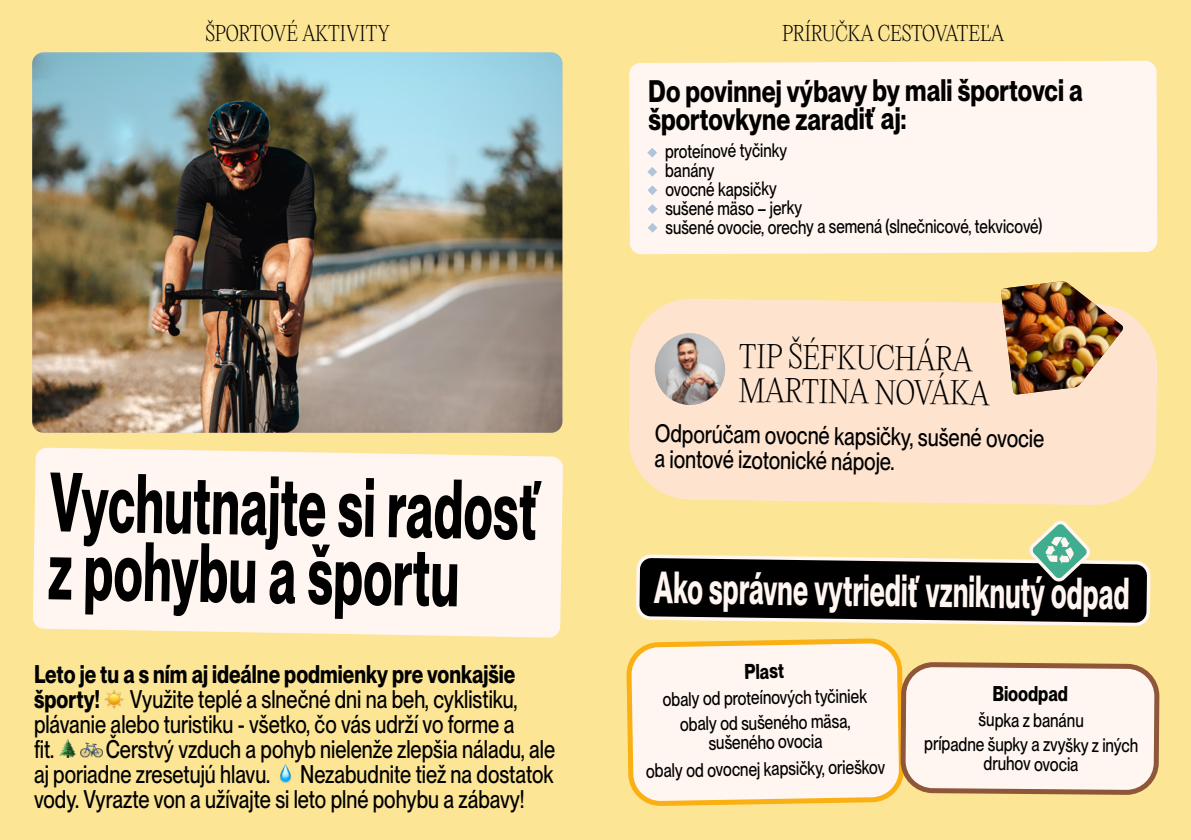
<style>
.page{position:relative;width:1191px;height:840px;background:#fff}
.page>*{position:absolute;margin:0;border:0;box-sizing:border-box;transform-origin:0 0}
.t1{font:82px/68px "OT Neue Montreal Bold Squeezed";color:#000}
.t2{font:44px "OT Neue Montreal Bold Squeezed";color:#fff6f1}
.t3{font:30.4px/28.4px "OT Neue Montreal Bold Semi Squeezed";letter-spacing:-.005em;color:#000}
.t4{font:200 30px/34px "PP Editorial New";color:#000}
.t5{font:25px/25px "OT Neue Montreal Medium Semi Squeezed";color:#000}
.t6{font:25px "OT Neue Montreal Bold Semi Squeezed";color:#000}
.t7{font:21px "OT Neue Montreal Bold Semi Squeezed";color:#000}
.t8{font:200 20px "PP Editorial New";letter-spacing:-.015em;color:#000}
.t9{font:19.2px/25px "OT Neue Montreal Medium Semi Squeezed";letter-spacing:-.01em;color:#000;text-align:center}
.t10{font:19px/19px "OT Neue Montreal Medium Semi Squeezed";letter-spacing:-.005em;color:#000}
.s1{font-family:"OT Neue Montreal Bold Semi Squeezed"}
</style>
<div class="page">
<div style="left:0;top:0;width:1191px;height:839px;background:#fce594"></div>
<img style="left:32px;top:52px;width:530px;height:380px">
<div style="left:33px;top:447px;width:530px;height:190px;background:#fff6f1"></div>
<div style="left:629px;top:61px;width:528px;height:193px;background:#fff6f1"></div>
<svg style="left:647px;top:148px;width:10px;height:9px"></svg>
<svg style="left:647px;top:223px;width:10px;height:9px"></svg>
<svg style="left:647px;top:167px;width:10px;height:9px"></svg>
<svg style="left:647px;top:185px;width:10px;height:10px"></svg>
<svg style="left:647px;top:204px;width:10px;height:10px"></svg>
<div style="left:628px;top:298px;width:529px;height:207px;background:#fee4cf"></div>
<img style="left:654px;top:333px;width:71px;height:72px">
<svg style="left:636px;top:520px;width:515px;height:107px"></svg>
<svg style="left:626px;top:639px;width:274px;height:165px;background:#fef0dd"></svg>
<svg style="left:898px;top:659px;width:262px;height:138px;background:#f3e4d5"></svg>
<img style="left:1000px;top:281px;width:123px;height:113px">
<img style="left:80px;top:742px;width:22px;height:15px">
<img style="left:280px;top:764px;width:12px;height:18px">
<img style="left:59px;top:739px;width:17px;height:18px">
<img style="left:105px;top:690px;width:18px;height:17px">
<p class="t8" style="left:205px;top:20px;width:186px">ŠPORTOVÉ AKTIVITY</p>
<p class="t8" style="left:782px;top:20px;width:223px">PRÍRUČKA CESTOVATEĽA</p>
<p class="t3" style="left:648px;top:77px;width:436px">Do povinnej výbavy by mali športovci a športovkyne zaradiť aj:</p>
<p class="t10" style="left:665px;top:141px;width:379px">proteínové tyčinky<br>banány<br>ovocné kapsičky<br>sušené mäso – jerky<br>sušené ovocie, orechy a semená (slnečnicové, tekvicové)</p>
<h1 class="t1" style="left:50px;top:469px;width:493px;rotate:1deg">Vychutnajte si radosť z pohybu a športu</h1>
<p class="t6" style="left:34px;top:658px;width:483px">Leto je tu a s ním aj ideálne podmienky pre vonkajšie</p>
<p class="t5" style="left:34px;top:686px;width:485px"><span class="s1">športy!</span> Využite teplé a slnečné dni na beh, cyklistiku, plávanie alebo turistiku - všetko, čo vás udrží vo forme a fit.</p>
<p class="t5" style="left:34px;top:736px;width:522px;text-align:justify;text-indent:72px">Čerstvý vzduch a pohyb nielenže zlepšia náladu, ale aj poriadne zresetujú hlavu. Nezabudnite tiež na dostatok vody. Vyrazte von a užívajte si leto plné pohybu a zábavy!</p>
<p class="t4" style="left:739px;top:338px;width:252px;rotate:1deg">TIP ŠÉFKUCHÁRA<br>MARTINA NOVÁKA</p>
<p class="t5" style="left:655px;top:419px;width:391px;rotate:1deg">Odporúčam ovocné kapsičky, sušené ovocie a iontové izotonické nápoje.</p>
<h2 class="t2" style="left:655px;top:559px;width:477px;rotate:1deg">Ako správne vytriediť vzniknutý odpad</h2>
<p class="t7" style="left:744px;top:658px;width:41px;rotate:-1deg">Plast</p>
<p class="t9" style="left:662px;top:686px;width:206px;rotate:-1deg">obaly od proteínových tyčiniek obaly od sušeného mäsa,</p>
<p class="t9" style="left:645px;top:730px;width:241px;line-height:27px;rotate:-1deg">sušeného ovocia<br>obaly od ovocnej kapsičky, orieškov</p>
<p class="t7" style="left:992px;top:680px;width:77px;rotate:1deg">Bioodpad</p>
<p class="t9" style="left:924px;top:734px;width:216px;line-height:19.2px">prípadne šupky a zvyšky z iných druhov ovocia</p>
<p class="t9" style="left:978px;top:707px;width:107px">šupka z banánu</p>
</div>
